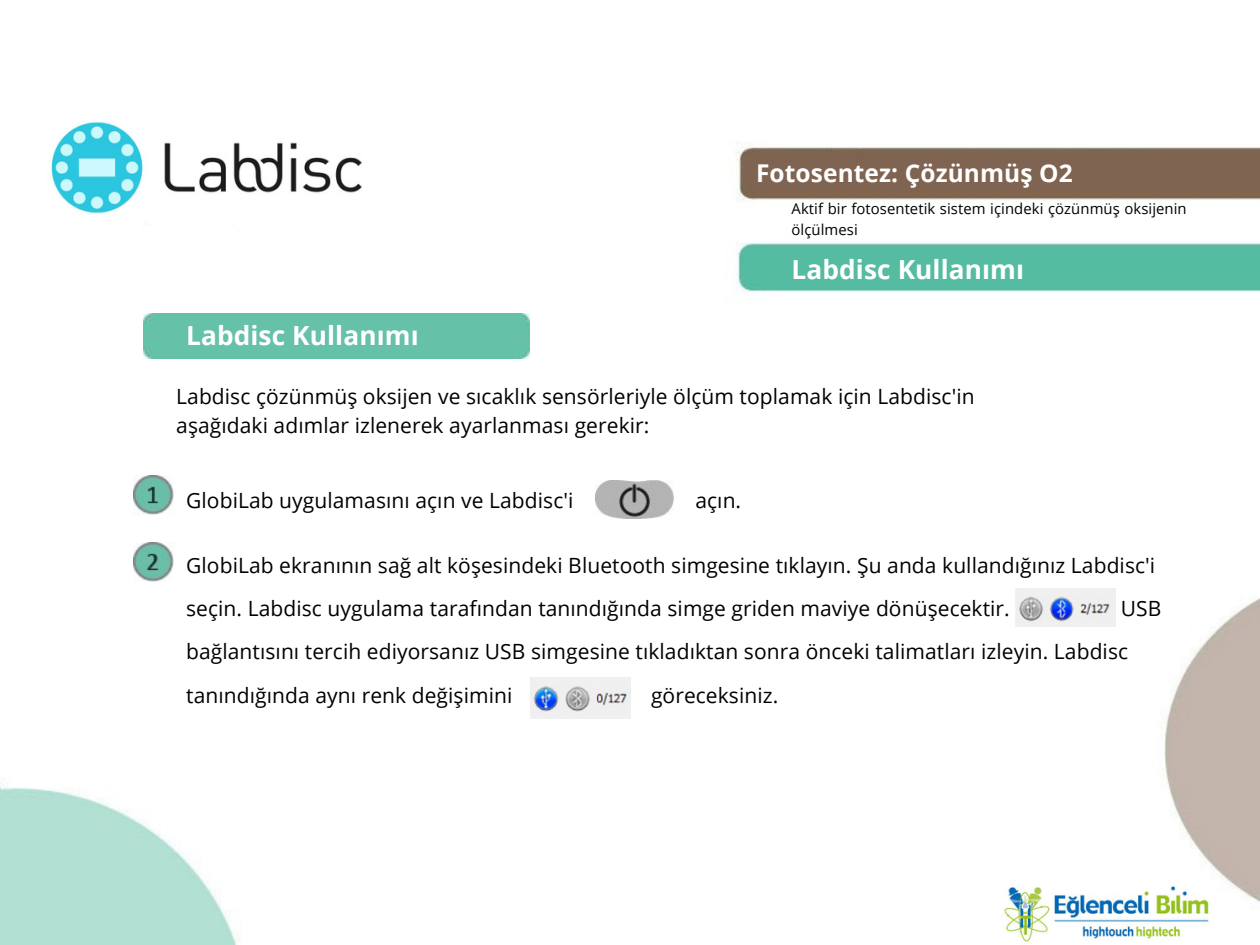
<style>
.page{position:relative;width:1260px;height:945px;background:#fff}
.page>*{position:absolute;margin:0;border:0;box-sizing:border-box;transform-origin:0 0}
.t1{font:700 26.25px "Open Sans";letter-spacing:.005em;color:#fff}
.t2{font:700 24.5px "Open Sans";letter-spacing:.005em;color:#fff}
.t3{font:21px/43.4px "Open Sans";letter-spacing:.005em;color:#000}
.t4{font:14.88px/21px "Open Sans";letter-spacing:.005em;color:#000}
</style>
<div class="page">
<img style="left:0;top:122px;width:1260px;height:823px">
<div style="left:144px;top:314px;width:386px;height:44px;background:#65c1a8"></div>
<img style="left:134px;top:475px;width:39px;height:39px">
<img style="left:134px;top:542px;width:39px;height:40px">
<img style="left:596px;top:481px;width:77px;height:38px">
<img style="left:1016px;top:589px;width:100px;height:38px">
<img style="left:531px;top:678px;width:100px;height:40px">
<h2 class="t2" style="left:756px;top:156px;width:318px">Fotosentez: Çözünmüş O2</h2>
<p class="t1" style="left:186px;top:317px;width:234px">Labdisc Kullanımı</p>
<p class="t4" style="left:792px;top:198px;width:397px">Aktif bir fotosentetik sistem içindeki çözünmüş oksijenin ölçülmesi</p>
<p class="t1" style="left:792px;top:251px;width:234px">Labdisc Kullanımı</p>
<h2 class="t3" style="left:176px;top:381px;width:800px;line-height:28.9px">Labdisc çözünmüş oksijen ve sıcaklık sensörleriyle ölçüm toplamak için Labdisc'in aşağıdaki adımlar izlenerek ayarlanması gerekir:</h2>
<p class="t3" style="left:186px;top:478px;width:389px">GlobiLab uygulamasını açın ve Labdisc'i</p>
<p class="t3" style="left:695px;top:478px;width:47px">açın.</p>
<p class="t3" style="left:186px;top:543px;width:971px">GlobiLab ekranının sağ alt köşesindeki Bluetooth simgesine tıklayın. Şu anda kullandığınız Labdisc'i seçin. Labdisc uygulama tarafından tanındığında simge griden maviye dönüşecektir.</p>
<p class="t3" style="left:186px;top:586px;width:977px;text-indent:935px">USB bağlantısını tercih ediyorsanız USB simgesine tıkladıktan sonra önceki talimatları izleyin. Labdisc tanındığında aynı renk değişimini</p>
<p class="t3" style="left:651px;top:673px;width:129px">göreceksiniz.</p>
</div>
